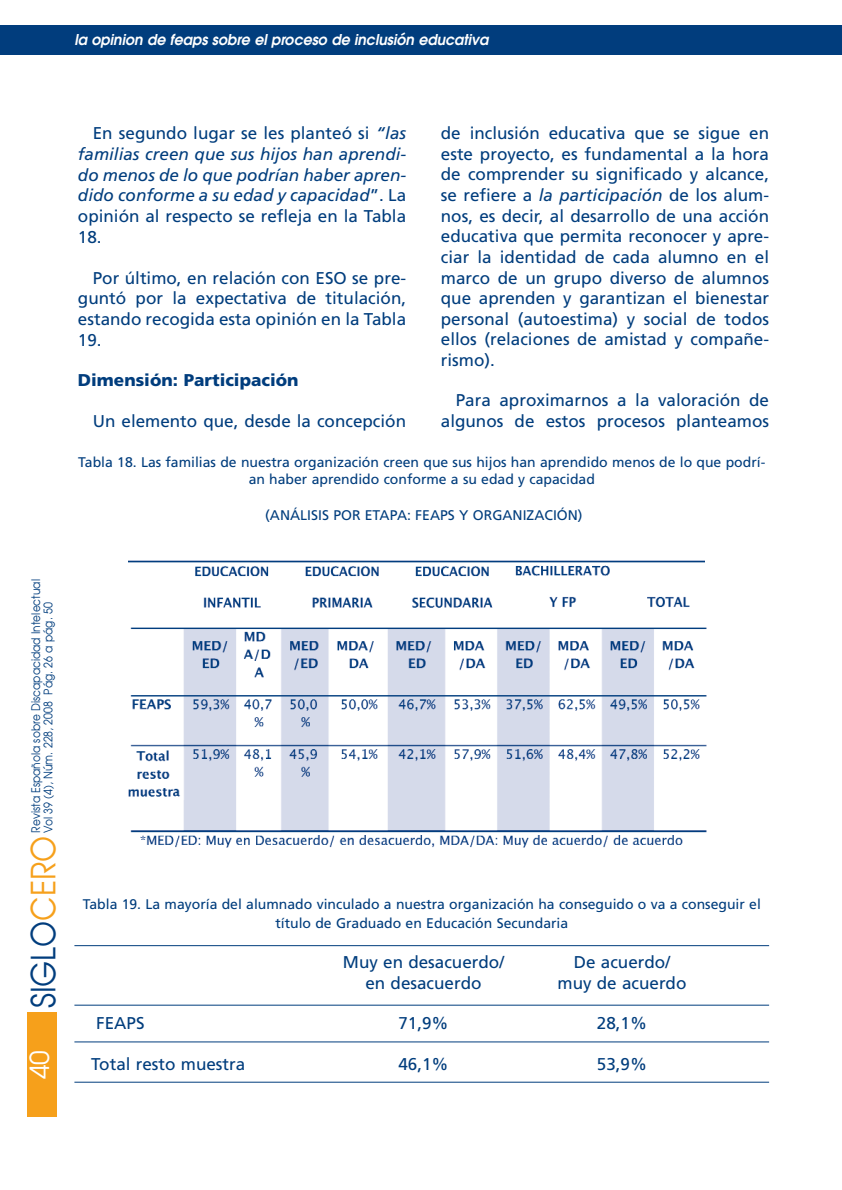
<style>
.page{position:relative;width:842px;height:1190px;background:#fff}
.page>*{position:absolute;margin:0;border:0;box-sizing:border-box;transform-origin:0 0}
.t1{font:33.25px "Avant Garde";color:#013d7d;scale:.9 1}
.t2{font:26.25px "Avant Garde";color:#fff}
.t3{font:17.15px/20.7px "Frutiger";color:#013d7d;text-align:justify}
.t4{font:italic 17.15px/20.8px "Frutiger";color:#013d7d;text-align:justify}
.t5{font:900 17.15px "Frutiger";color:#013d7d}
.t6{font:italic 600 14.88px "Avant Garde";color:#fff;scale:.95 1}
.t7{font:14px/16.8px "Frutiger";color:#013d7d;text-align:center}
.t8{font:11.9px/12.2px "Avant Garde";color:#013d7d;scale:.9 1}
.s1{font-style:italic}
.s2{font-style:normal}
.s3{color:#f6a01b}
</style>
<div class="page">
<hr style="left:74px;top:945px;width:695px;height:1px;background:#013d7d">
<hr style="left:74px;top:1005px;width:695px;height:1px;background:#013d7d">
<hr style="left:74px;top:1041px;width:695px;height:1px;background:#013d7d">
<hr style="left:74px;top:1082px;width:695px;height:1px;background:#013d7d">
<img style="left:128px;top:627px;width:579px;height:221px">
<div style="left:0;top:25px;width:842px;height:30px;background:#013d7d"></div>
<img style="left:128px;top:560px;width:577px;height:48px">
<div style="left:27px;top:1013px;width:30px;height:104px;background:#f6a01b"></div>
<p class="t6" style="left:74px;top:34px;width:440px">la opinion de feaps sobre el proceso de inclusión educativa</p>
<p class="t3" style="left:441px;top:124px;width:330px">de inclusión educativa que se sigue en este proyecto, es fundamental a la hora de comprender su significado y alcance, se refiere a <span class="s1">la participación</span> de los alum&shy;nos, es decir, al desarrollo de una acción educativa que permita reconocer y apre&shy;ciar la identidad de cada alumno en el marco de un grupo diverso de alumnos que aprenden y garantizan el bienestar personal (autoestima) y social de todos ellos (relaciones de amistad y compañe&shy;rismo).</p>
<p class="t3" style="left:441px;top:391px;width:330px;text-align:right">Para aproximarnos a la valoración de algunos de estos procesos planteamos</p>
<p class="t7" style="left:78px;top:455px;width:688px">Tabla 18. Las familias de nuestra organización creen que sus hijos han aprendido menos de lo que podrí&shy;an haber aprendido conforme a su edad y capacidad</p>
<p class="t7" style="left:265px;top:508px;width:319px">(ANÁLISIS POR ETAPA: FEAPS Y ORGANIZACIÓN)</p>
<p class="t4" style="left:78px;top:124px;width:330px;text-indent:15px"><span class="s2">En segundo lugar se les planteó si</span> “las familias creen que sus hijos han aprendi&shy;do menos de lo que podrían haber apren&shy;dido conforme a su edad y capacidad<span class="s2">”. La opinión al respecto se refleja en la Tabla</span></p>
<p class="t3" style="left:78px;top:228px;width:25px">18.</p>
<p class="t3" style="left:78px;top:269px;width:330px;text-indent:15px">Por último, en relación con ESO se pre&shy;guntó por la expectativa de titulación, estando recogida esta opinión en la Tabla</p>
<p class="t3" style="left:78px;top:331px;width:25px">19.</p>
<p class="t5" style="left:78px;top:374px;width:222px">Dimensión: Participación</p>
<p class="t3" style="left:93px;top:412px;width:315px">Un elemento que, desde la concepción</p>
<p class="t8" style="left:31px;top:833px;width:283px;rotate:-90deg">Revista Española sobre Discapacidad Intelectual<br>Vol 39 (4), Núm. 228, 2008 Pág. 26 a pág. 50</p>
<h1 class="t1" style="left:31px;top:1008px;width:193px;rotate:-90deg">SIGLO<span class="s3">CERO</span></h1>
<p class="t2" style="left:30px;top:1079px;width:31px;rotate:-90deg">40</p>
<p class="t7" style="left:83px;top:896px;width:680px;line-height:19.1px">Tabla 19. La mayoría del alumnado vinculado a nuestra organización ha conseguido o va a conseguir el título de Graduado en Educación Secundaria</p>
<p class="t3" style="left:343px;top:954px;width:163px;text-align:center">Muy en desacuerdo/ en desacuerdo</p>
<p class="t3" style="left:557px;top:954px;width:130px;text-align:center">De acuerdo/ muy de acuerdo</p>
<p class="t3" style="left:96px;top:1014px;width:50px">FEAPS</p>
<p class="t3" style="left:398px;top:1014px;width:52px">71,9%</p>
<p class="t3" style="left:597px;top:1014px;width:52px">28,1%</p>
<p class="t3" style="left:91px;top:1055px;width:156px">Total resto muestra</p>
<p class="t3" style="left:398px;top:1055px;width:52px">46,1%</p>
<p class="t3" style="left:597px;top:1055px;width:52px">53,9%</p>
</div>
